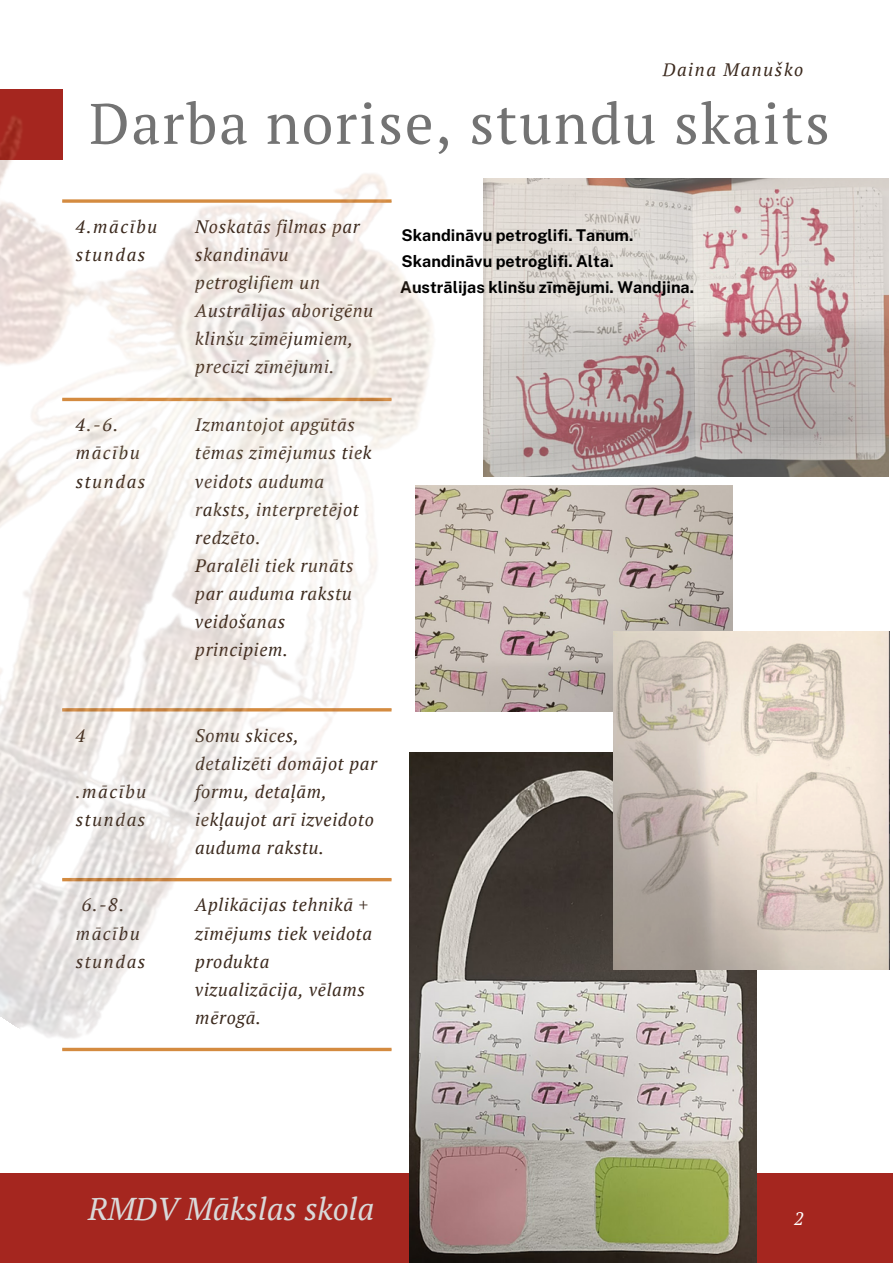
<style>
.page{position:relative;width:893px;height:1264px;background:#fff}
.page>*{position:absolute;margin:0;border:0;box-sizing:border-box;transform-origin:0 0}
.t1{font:57px "PT Serif";letter-spacing:.035em;color:#737373}
.t2{font:italic 31.5px "PT Serif";color:#d9d9d9}
.t3{font:italic 18px/28px "PT Serif";letter-spacing:.035em;color:#3b291d}
.t4{font:italic 18px/28px "PT Serif";letter-spacing:.09em;color:#3b291d}
.t5{font:italic 18px "PT Serif";color:#fff}
.t6{font:700 16.2px "Public Sans";color:#000}
</style>
<div class="page">
<div style="left:0;top:1173px;width:892px;height:89px;background:#a5261f"></div>
<img style="left:410px;top:969px;width:346px;height:293px">
<img style="left:675px;top:178px;width:213px;height:298px">
<img style="left:675px;top:485px;width:57px;height:146px">
<img style="left:675px;top:631px;width:214px;height:338px">
<img style="left:0;top:89px;width:675px;height:1016px">
<p class="t4" style="left:662px;top:56px;width:142px">Daina Manuško</p>
<p class="t1" style="left:89px;top:85px;width:742px">Darba norise, stundu skaits</p>
<p class="t4" style="left:76px;top:212px;width:83px">4.mācību stundas</p>
<p class="t3" style="left:195px;top:212px;width:179px">Noskatās filmas par skandināvu petroglifiem un<br>Austrālijas aborigēnu klinšu zīmējumiem, precīzi zīmējumi.</p>
<p class="t3" style="left:76px;top:410px;width:44px">4.-6.</p>
<p class="t4" style="left:76px;top:438px;width:71px">mācību stundas</p>
<p class="t3" style="left:195px;top:410px;width:178px">Izmantojot apgūtās tēmas zīmējumus tiek veidots auduma raksts, interpretējot redzēto.</p>
<p class="t3" style="left:195px;top:551px;width:160px">Paralēli tiek runāts par auduma rakstu veidošanas principiem.</p>
<p class="t6" style="left:401px;top:225px;width:233px">Skandināvu petroglifi. Tanum.</p>
<p class="t6" style="left:401px;top:251px;width:214px">Skandināvu petroglifi. Alta.</p>
<p class="t6" style="left:400px;top:277px;width:295px">Austrālijas klinšu zīmējumi. Wandjina.</p>
<p class="t3" style="left:76px;top:720px;width:11px">4</p>
<p class="t4" style="left:76px;top:777px;width:72px">.mācību stundas</p>
<p class="t3" style="left:82px;top:890px;width:44px">6.-8.</p>
<p class="t4" style="left:76px;top:918px;width:71px">mācību stundas</p>
<p class="t3" style="left:195px;top:720px;width:183px">Somu skices, detalizēti domājot par formu, detaļām, iekļaujot arī izveidoto auduma rakstu.</p>
<p class="t3" style="left:195px;top:890px;width:178px">Aplikācijas tehnikā + zīmējums tiek veidota produkta vizualizācija, vēlams mērogā.</p>
<p class="t2" style="left:88px;top:1186px;width:288px">RMDV Mākslas skola</p>
<p class="t5" style="left:794px;top:1206px;width:11px">2</p>
</div>
